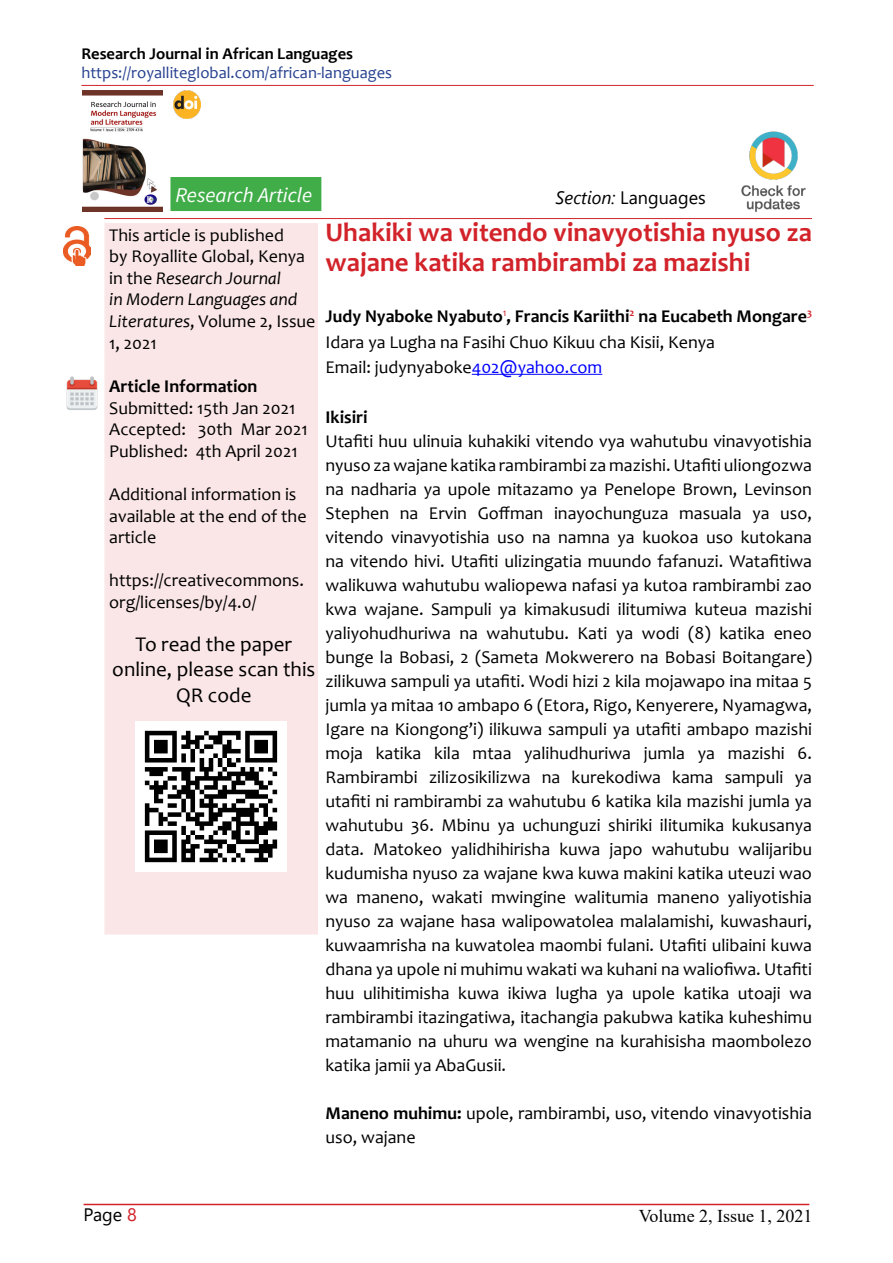
<style>
.page{position:relative;width:893px;height:1263px;background:#fff}
.page>*{position:absolute;margin:0;border:0;box-sizing:border-box;transform-origin:0 0}
.t1{font:700 27px/30px "Candara";color:#d2232a}
.t2{font:21px/25.2px "Candara";color:#000;text-align:center}
.t3{font:italic 21px "Source Sans Variable";letter-spacing:.02em;color:#fff}
.t4{font:18px/24px "Candara";color:#000}
.t5{font:700 18px "Candara";color:#000}
.t6{font:18px "Segoe UI";color:#000}
.t7{font:18px "Times New Roman";color:#000}
.t8{font:16.5px "Candara";color:#25408f}
.t9{font:700 16.5px "Candara";color:#000}
.s1{font-style:italic}
.s2{font-weight:700}
.s3{color:#00f}
.s4{color:#d2232a}
</style>
<div class="page">
<hr style="left:84px;top:1204px;width:725px;height:1px;background:#d2232a">
<hr style="left:81px;top:85px;width:733px;height:1px;background:#d2232a">
<hr style="left:472px;top:374px;width:130px;height:1px;background:#00f">
<div style="left:104px;top:223px;width:214px;height:712px;background:#fae6e7"></div>
<img style="left:741px;top:131px;width:65px;height:81px">
<div style="left:170px;top:177px;width:151px;height:34px;background:#41ad49"></div>
<img style="left:173px;top:91px;width:28px;height:27px">
<img style="left:82px;top:90px;width:81px;height:121px">
<hr style="left:104px;top:218px;width:708px;height:1px;background:#d2232a">
<img style="left:66px;top:376px;width:32px;height:34px">
<img style="left:64px;top:226px;width:27px;height:40px">
<img style="left:136px;top:721px;width:151px;height:150px">
<p class="t9" style="left:81px;top:43px;width:273px">Research Journal in African Languages</p>
<p class="t8" style="left:81px;top:63px;width:312px">https://royalliteglobal.com/african-languages</p>
<p class="t3" style="left:175px;top:182px;width:138px">Research Article</p>
<p class="t6" style="left:556px;top:181px;width:152px"><span class="s1">Section:</span> Languages</p>
<p class="t4" style="left:109px;top:224px;width:208px;line-height:21.6px">This article is published<br>by Royallite Global, Kenya in the <span class="s1">Research Journal<br>in Modern Languages and<br>Literatures</span>, Volume 2, Issue<br>1, 2021</p>
<p class="t5" style="left:109px;top:375px;width:150px">Article Information</p>
<p class="t4" style="left:109px;top:397px;width:200px;line-height:21.6px">Submitted: 15th Jan 2021<br>Accepted: 30th Mar 2021<br>Published: 4th April 2021</p>
<p class="t4" style="left:109px;top:483px;width:199px;line-height:21.6px">Additional information is available at the end of the article</p>
<p class="t4" style="left:109px;top:569px;width:196px;line-height:21.6px">https://creativecommons. org/licenses/by/4.0/</p>
<p class="t2" style="left:112px;top:631px;width:205px">To read the paper online, please scan this<br>QR code</p>
<h1 class="t1" style="left:325px;top:217px;width:488px">Uhakiki wa vitendo vinavyotishia nyuso za wajane katika rambirambi za mazishi</h1>
<p class="t4" style="left:325px;top:303px;width:488px;line-height:25.5px"><span class="s2">Judy Nyaboke Nyabuto</span><sup>1</sup><span class="s2">, Francis Kariithi</span><sup>2</sup> <span class="s2">na Eucabeth Mongare</span><sup>3<br></sup>Idara ya Lugha na Fasihi Chuo Kikuu cha Kisii, Kenya<br>Email: judynyaboke<span class="s3">402@yahoo.com</span></p>
<p class="t5" style="left:325px;top:405px;width:44px">Ikisiri</p>
<p class="t4" style="left:325px;top:429px;width:488px;text-align:justify">Utafiti huu ulinuia kuhakiki vitendo vya wahutubu vinavyotishia nyuso za wajane katika rambirambi za mazishi. Utafiti uliongozwa na nadharia ya upole mitazamo ya Penelope Brown, Levinson Stephen na Ervin Goffman inayochunguza masuala ya uso, vitendo vinavyotishia uso na namna ya kuokoa uso kutokana na vitendo hivi. Utafiti ulizingatia muundo fafanuzi. Watafitiwa walikuwa wahutubu waliopewa nafasi ya kutoa rambirambi zao kwa wajane. Sampuli ya kimakusudi ilitumiwa kuteua mazishi yaliyohudhuriwa na wahutubu. Kati ya wodi (8) katika eneo bunge la Bobasi, 2 (Sameta Mokwerero na Bobasi Boitangare) zilikuwa sampuli ya utafiti. Wodi hizi 2 kila mojawapo ina mitaa 5 jumla ya mitaa 10 ambapo 6 (Etora, Rigo, Kenyerere, Nyamagwa, Igare na Kiongong’i) ilikuwa sampuli ya utafiti ambapo mazishi moja katika kila mtaa yalihudhuriwa jumla ya mazishi 6.<br>Rambirambi zilizosikilizwa na kurekodiwa kama sampuli ya utafiti ni rambirambi za wahutubu 6 katika kila mazishi jumla ya wahutubu 36. Mbinu ya uchunguzi shiriki ilitumika kukusanya data. Matokeo yalidhihirisha kuwa japo wahutubu walijaribu kudumisha nyuso za wajane kwa kuwa makini katika uteuzi wao wa maneno, wakati mwingine walitumia maneno yaliyotishia nyuso za wajane hasa walipowatolea malalamishi, kuwashauri, kuwaamrisha na kuwatolea maombi fulani. Utafiti ulibaini kuwa dhana ya upole ni muhimu wakati wa kuhani na waliofiwa. Utafiti huu ulihitimisha kuwa ikiwa lugha ya upole katika utoaji wa rambirambi itazingatiwa, itachangia pakubwa katika kuheshimu matamanio na uhuru wa wengine na kurahisisha maombolezo katika jamii ya AbaGusii.</p>
<p class="t4" style="left:325px;top:1100px;width:488px"><span class="s2">Maneno muhimu:</span> upole, rambirambi, uso, vitendo vinavyotishia uso, wajane</p>
<p class="t6" style="left:84px;top:1198px;width:55px">Page <span class="s4">8</span></p>
<p class="t7" style="left:639px;top:1203px;width:175px">Volume 2, Issue 1, 2021</p>
</div>
